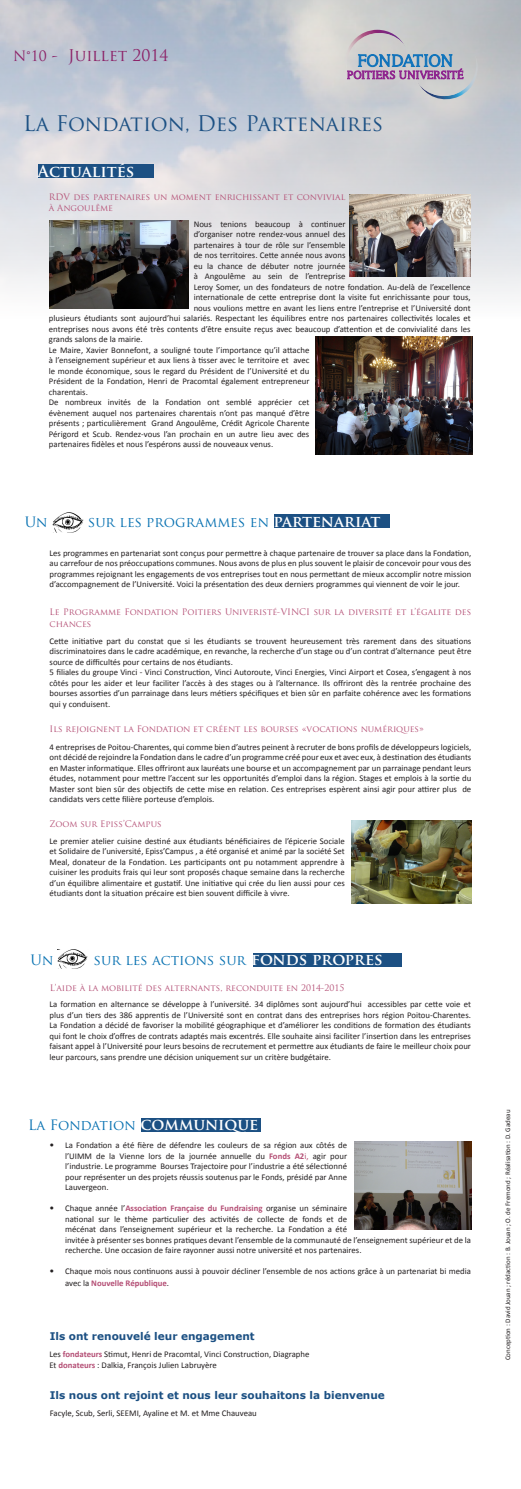
<style>
.page{position:relative;width:521px;height:1489px;background:#fff}
.page>*{position:absolute;margin:0;border:0;box-sizing:border-box;transform-origin:0 0}
.t1{font:21px "Trajan Pro";color:#1c5083}
.t2{font:15.75px "Trajan Pro";color:#8c2167}
.t3{font:700 15.75px "Trajan Pro";color:#fff}
.t4{font:14px "Trajan Pro";color:#0972b2}
.t5{font:700 10.5px "Verdana";color:#1c5083}
.t6{font:8.75px/10.5px "Calibri";color:#231f20;text-align:justify}
.t7{font:8.75px/10.5px "Trajan Pro";color:#b44f75}
.t8{font:7px "Calibri";color:#231f20}
.s1{font-size:14px}
.s2{font-weight:700;font-size:15.75px;color:#fff}
.s3{font-size:9.62px}
.s4{font-weight:700;color:#b44f75}
.s5{color:#b44f75}
</style>
<div class="page">
<div style="left:141px;top:1118px;width:119px;height:13px;background:#1c5083"></div>
<div style="left:275px;top:515px;width:115px;height:13px;background:#1c5083"></div>
<img style="left:0;top:0;width:521px;height:309px">
<div style="left:38px;top:164px;width:115px;height:13px;background:#1c5083"></div>
<img style="left:53px;top:513px;width:31px;height:19px">
<svg style="left:345px;top:30px;width:133px;height:69px"></svg>
<img style="left:50px;top:220px;width:138px;height:89px">
<img style="left:316px;top:337px;width:156px;height:117px">
<img style="left:351px;top:820px;width:120px;height:83px">
<div style="left:253px;top:953px;width:149px;height:13px;background:#1c5083"></div>
<img style="left:57px;top:949px;width:31px;height:19px">
<img style="left:354px;top:1141px;width:117px;height:87px">
<img style="left:350px;top:194px;width:121px;height:82px">
<p class="t2" style="left:13px;top:46px;width:157px"><span class="s1">N°10</span> - Juillet 2014</p>
<p class="t1" style="left:23px;top:110px;width:362px">La Fondation, Des Partenaires</p>
<p class="t3" style="left:38px;top:162px;width:98px">Actualités</p>
<p class="t7" style="left:49px;top:192px;width:298px">RDV des partenaires un moment enrichissant et convivial à Angoulême</p>
<p class="t6" style="left:194px;top:218px;width:153px">Nous tenions beaucoup à continuer</p>
<p class="t6" style="left:194px;top:229px;width:153px">d’organiser notre rendez-vous annuel des</p>
<p class="t6" style="left:194px;top:239px;width:153px">partenaires à tour de rôle sur l’ensemble</p>
<p class="t6" style="left:194px;top:250px;width:153px">de nos territoires. Cette année nous avons</p>
<p class="t6" style="left:194px;top:260px;width:153px">eu la chance de débuter notre journée</p>
<p class="t6" style="left:194px;top:271px;width:153px">à Angoulême au sein de l’entreprise</p>
<p class="t6" style="left:194px;top:281px;width:278px">Leroy Somer, un des fondateurs de notre fondation. Au-delà de l’excellence</p>
<p class="t6" style="left:194px;top:292px;width:278px">internationale de cette entreprise dont la visite fut enrichissante pour tous,</p>
<p class="t6" style="left:194px;top:302px;width:278px">nous voulions mettre en avant les liens entre l’entreprise et l’Université dont</p>
<p class="t6" style="left:49px;top:313px;width:423px">plusieurs étudiants sont aujourd’hui salariés. Respectant les équilibres entre nos partenaires collectivités locales et</p>
<p class="t6" style="left:49px;top:323px;width:423px">entreprises nous avons été très contents d’être ensuite reçus avec beaucoup d’attention et de convivialité dans les</p>
<p class="t6" style="left:49px;top:334px;width:95px">grands salons de la mairie.</p>
<p class="t6" style="left:49px;top:344px;width:262px">Le Maire, Xavier Bonnefont, a souligné toute l’importance qu’il attache à l’enseignement supérieur et aux liens à tisser avec le territoire et avec le monde économique, sous le regard du Président de l’Université et du Président de la Fondation, Henri de Pracomtal également entrepreneur charentais.</p>
<p class="t6" style="left:49px;top:397px;width:262px">De nombreux invités de la Fondation ont semblé apprécier cet évènement auquel nos partenaires charentais n’ont pas manqué d’être présents ; particulièrement Grand Angoulême, Crédit Agricole Charente Périgord et Scub. Rendez-vous l’an prochain en un autre lieu avec des partenaires fidèles et nous l’espérons aussi de nouveaux venus.</p>
<p class="t4" style="left:25px;top:512px;width:357px">Un oeil sur les programmes en <span class="s2">partenariat</span></p>
<p class="t6" style="left:50px;top:547px;width:423px">Les programmes en partenariat sont conçus pour permettre à chaque partenaire de trouver sa place dans la Fondation, au carrefour de nos préoccupations communes. Nous avons de plus en plus souvent le plaisir de concevoir pour vous des programmes rejoignant les engagements de vos entreprises tout en nous permettant de mieux accomplir notre mission d’accompagnement de l’Université. Voici la présentation des deux derniers programmes qui viennent de voir le jour.</p>
<p class="t7" style="left:50px;top:605px;width:423px;line-height:12.2px">Le Programme Fondation Poitiers Univeristé-VINCI sur la diversité et l’égalite des chances</p>
<p class="t6" style="left:50px;top:635px;width:423px">Cette initiative part du constat que si les étudiants se trouvent heureusement très rarement dans des situations discriminatoires dans le cadre académique, en revanche, la recherche d’un stage ou d’un contrat d’alternance peut être source de difficultés pour certains de nos étudiants.</p>
<p class="t6" style="left:50px;top:667px;width:423px">5 filiales du groupe Vinci - Vinci Construction, Vinci Autoroute, Vinci Energies, Vinci Airport et Cosea, s’engagent à nos côtés pour les aider et leur faciliter l’accès à des stages ou à l’alternance. Ils offriront dès la rentrée prochaine des bourses assorties d’un parrainage dans leurs métiers spécifiques et bien sûr en parfaite cohérence avec les formations qui y conduisent.</p>
<p class="t7" style="left:50px;top:724px;width:376px">Ils rejoignent la Fondation et créent les bourses «vocations numériques»</p>
<p class="t6" style="left:50px;top:741px;width:423px">4 entreprises de Poitou-Charentes, qui comme bien d’autres peinent à recruter de bons profils de développeurs logiciels, ont décidé de rejoindre la Fondation dans le cadre d’un programme créé pour eux et avec eux, à destination des étudiants en Master informatique. Elles offriront aux lauréats une bourse et un accompagnement par un parrainage pendant leurs études, notamment pour mettre l’accent sur les opportunités d’emploi dans la région. Stages et emplois à la sortie du Master sont bien sûr des objectifs de cette mise en relation. Ces entreprises espèrent ainsi agir pour attirer plus de candidats vers cette filière porteuse d’emplois.</p>
<p class="t7" style="left:50px;top:818px;width:114px">Zoom sur Episs’Campus</p>
<p class="t6" style="left:50px;top:835px;width:297px">Le premier atelier cuisine destiné aux étudiants bénéficiaires de l’épicerie Sociale et Solidaire de l’université, Episs’Campus , a été organisé et animé par la société Set Meal, donateur de la Fondation. Les participants ont pu notamment apprendre à cuisiner les produits frais qui leur sont proposés chaque semaine dans la recherche d’un équilibre alimentaire et gustatif. Une initiative qui crée du lien aussi pour ces étudiants dont la situation précaire est bien souvent difficile à vivre.</p>
<p class="t4" style="left:31px;top:950px;width:353px">Un oeil sur les actions sur <span class="s2">fonds propres</span></p>
<p class="t7" style="left:50px;top:982px;width:296px">L’aide à la mobilité des alternants, reconduite en 2014-2015</p>
<p class="t6" style="left:50px;top:999px;width:423px">La formation en alternance se développe à l’université. 34 diplômes sont aujourd’hui accessibles par cette voie et plus d’un tiers des 386 apprentis de l’Université sont en contrat dans des entreprises hors région Poitou-Charentes.<br>La Fondation a décidé de favoriser la mobilité géographique et d’améliorer les conditions de formation des étudiants qui font le choix d’offres de contrats adaptés mais excentrés. Elle souhaite ainsi faciliter l’insertion dans les entreprises faisant appel à l’Université pour leurs besoins de recrutement et permettre aux étudiants de faire le meilleur choix pour leur parcours, sans prendre une décision uniquement sur un critère budgétaire.</p>
<p class="t4" style="left:28px;top:1116px;width:232px">La Fondation <span class="s2">communique</span></p>
<p class="t8" style="left:503px;top:1360px;width:252px;rotate:-90deg">Conception : David Jouan ; rédaction : B. Jouan ; O. de Fremond ; Réalisation : D. Gadeau</p>
<p class="t6" style="left:65px;top:1139px;width:283px;text-indent:-16px"><span class="s3">•</span> La Fondation a été fière de défendre les couleurs de sa région aux côtés de l’UIMM de la Vienne lors de la journée annuelle du <span class="s4">Fonds A2</span><span class="s5">i,</span> agir pour l’industrie. Le programme Bourses Trajectoire pour l’industrie a été sélectionné pour représenter un des projets réussis soutenus par le Fonds, présidé par Anne Lauvergeon.</p>
<p class="t6" style="left:65px;top:1202px;width:407px;text-align:left;text-indent:-16px"><span class="s3">•</span> Chaque année l’<span class="s4">Association Française du Fundraising</span> organise un séminaire<br>national sur le thème particulier des activités de collecte de fonds et de<br>mécénat dans l’enseignement supérieur et la recherche. La Fondation a été<br>invitée à présenter ses bonnes pratiques devant l’ensemble de la communauté de l’enseignement supérieur et de la recherche. Une occasion de faire rayonner aussi notre université et nos partenaires.</p>
<p class="t6" style="left:65px;top:1265px;width:407px;line-height:11.5px;text-indent:-16px"><span class="s3">•</span> Chaque mois nous continuons aussi à pouvoir décliner l’ensemble de nos actions grâce à un partenariat bi media avec la <span class="s4">Nouvelle République</span>.</p>
<p class="t5" style="left:50px;top:1329px;width:206px">Ils ont renouvelé leur engagement</p>
<p class="t6" style="left:49px;top:1348px;width:262px">Les <span class="s4">fondateurs</span> Stimut, Henri de Pracomtal, Vinci Construction, Diagraphe</p>
<p class="t6" style="left:49px;top:1359px;width:169px">Et <span class="s4">donateurs</span> : Dalkia, François Julien Labruyère</p>
<p class="t5" style="left:50px;top:1388px;width:337px">Ils nous ont rejoint et nous leur souhaitons la bienvenue</p>
<p class="t6" style="left:50px;top:1407px;width:209px">Facyle, Scub, Serli, SEEMI, Ayaline et M. et Mme Chauveau</p>
</div>
